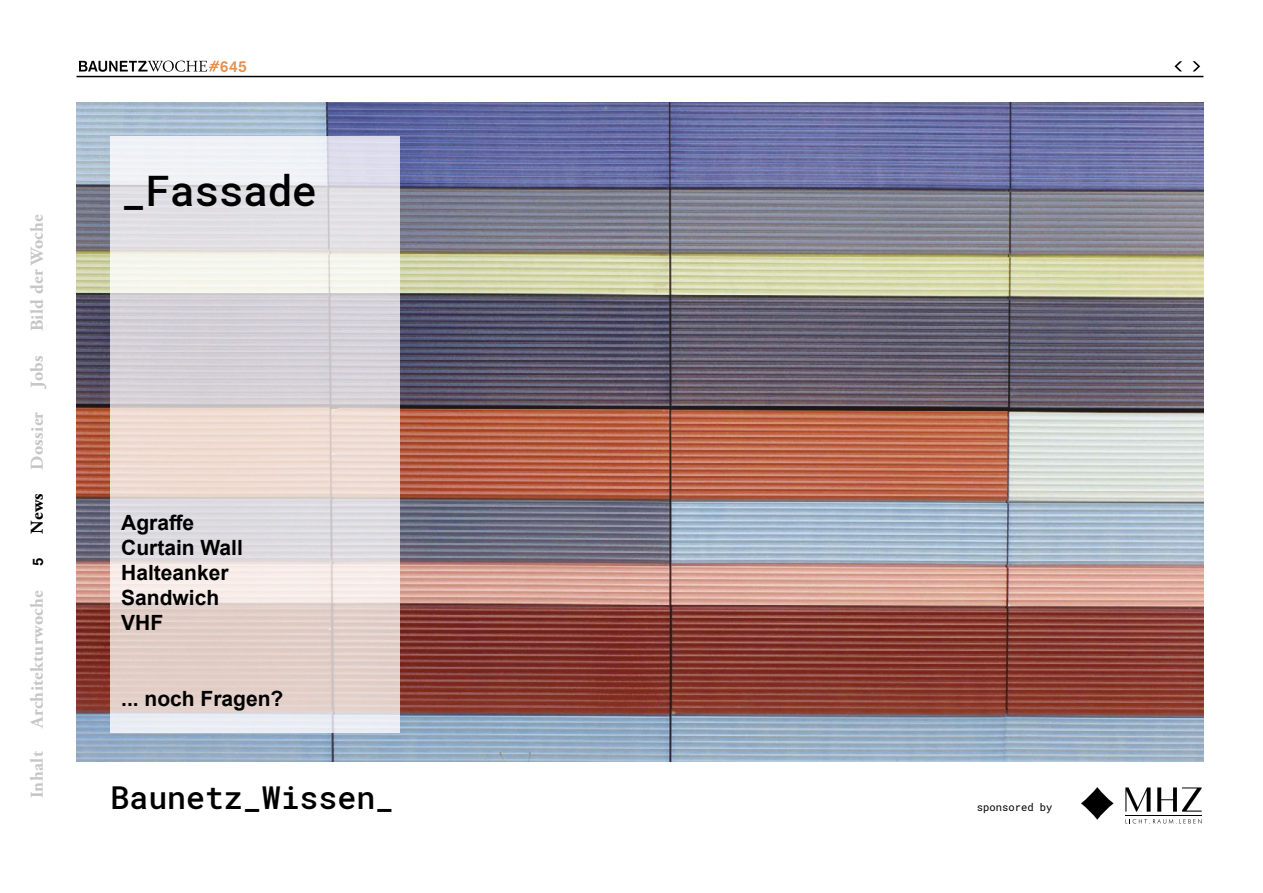
<style>
.page{position:relative;width:1263px;height:893px;background:#fff}
.page>*{position:absolute;margin:0;border:0;box-sizing:border-box;transform-origin:0 0}
.t1{font:500 42px "Roboto Mono";letter-spacing:-.02em;color:#000}
.t2{font:500 31.5px "Roboto Mono";color:#000}
.t3{font:700 21px/25.2px "Arial";color:#000}
.t4{font:700 18px "Adobe Garamond Pro";letter-spacing:.02em;color:#c6c6c6}
.t5{font:700 18px "Adobe Garamond Pro";color:#000}
.t6{font:500 15.75px "Akzidenz Grotesk BQ";color:#e69150}
.t7{font:500 15px "Akzidenz Grotesk BQ";color:#000}
.t8{font:10.5px "Roboto Mono";color:#000}
</style>
<div class="page">
<hr style="left:77px;top:76px;width:1126px;height:1px;background:#000">
<svg style="left:1192px;top:61px;width:8px;height:10px"></svg>
<svg style="left:1174px;top:61px;width:8px;height:10px"></svg>
<img style="left:77px;top:102px;width:1126px;height:659px">
<img style="left:111px;top:136px;width:289px;height:597px">
<hr style="left:1125px;top:815px;width:76px;height:1px;background:#000">
<svg style="left:1125px;top:787px;width:25px;height:25px"></svg>
<svg style="left:1157px;top:787px;width:44px;height:25px"></svg>
<svg style="left:1081px;top:787px;width:32px;height:33px"></svg>
<svg style="left:1125px;top:819px;width:76px;height:5px"></svg>
<svg style="left:79px;top:61px;width:140px;height:11px"></svg>
<p class="t4" style="left:27px;top:331px;width:119px;rotate:-90deg">Bild der Woche</p>
<p class="t4" style="left:27px;top:388px;width:34px;rotate:-90deg">Jobs</p>
<p class="t4" style="left:27px;top:470px;width:59px;rotate:-90deg">Dossier</p>
<p class="t5" style="left:27px;top:534px;width:42px;rotate:-90deg">News</p>
<p class="t7" style="left:29px;top:566px;width:10px;rotate:-90deg">5</p>
<p class="t4" style="left:27px;top:728px;width:139px;rotate:-90deg">Architekturwoche</p>
<p class="t4" style="left:27px;top:798px;width:49px;rotate:-90deg">Inhalt</p>
<p class="t6" style="left:220px;top:56px;width:29px">645</p>
<h1 class="t1" style="left:121px;top:161px;width:197px">_Fassade</h1>
<p class="t3" style="left:121px;top:510px;width:123px">Agraffe<br>Curtain Wall<br>Halteanker<br>Sandwich<br>VHF</p>
<p class="t3" style="left:121px;top:686px;width:164px">... noch Fragen?</p>
<h2 class="t2" style="left:111px;top:776px;width:285px">Baunetz_Wissen_</h2>
<p class="t8" style="left:977px;top:800px;width:77px">sponsored by</p>
</div>
